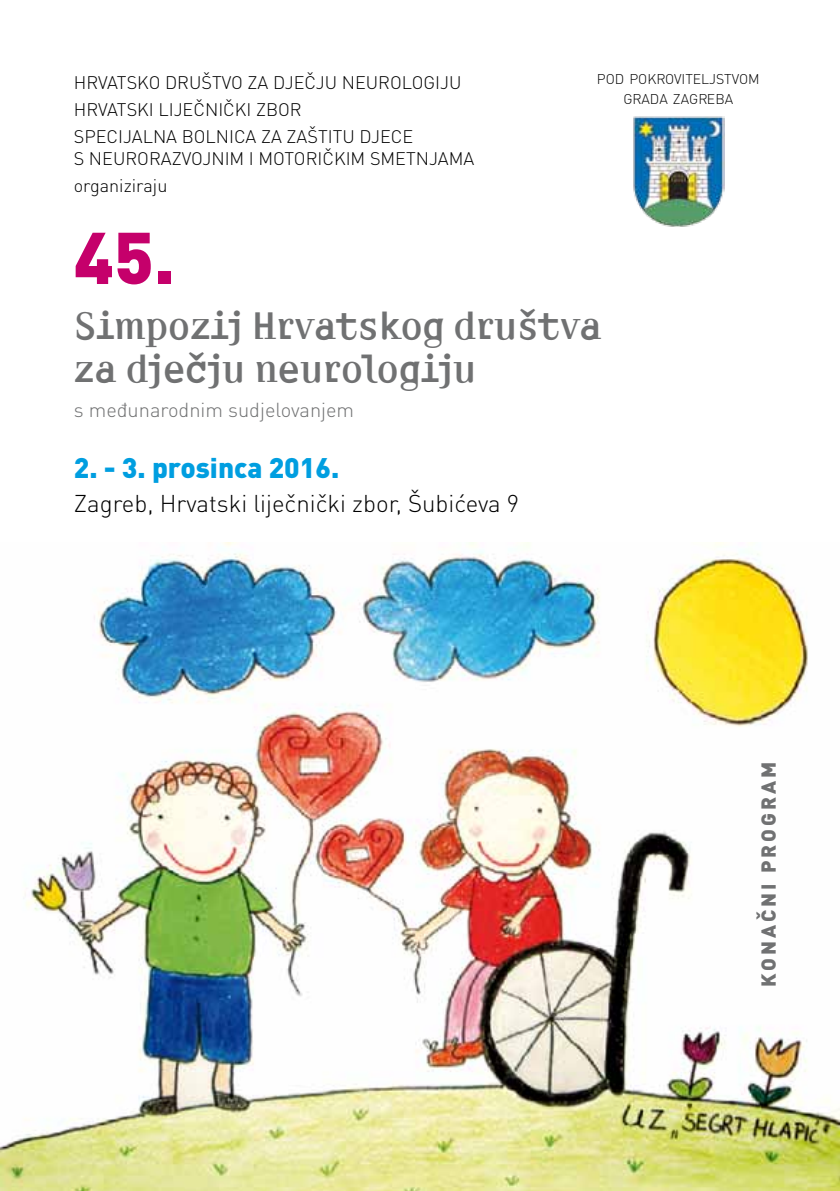
<style>
.page{position:relative;width:840px;height:1191px;background:#fff}
.page>*{position:absolute;margin:0;border:0;box-sizing:border-box;transform-origin:0 0}
.t1{font:900 72px "DIN Pro";color:#c5006b}
.t2{font:300 36px/43.2px "Amplifier X";color:#707172}
.t3{font:900 28px "DIN Pro";color:#009ee0}
.t4{font:300 24px "DIN Pro";color:#000}
.t5{font:300 20px "DIN Pro";color:#707172}
.t6{font:900 20px "DIN Pro";letter-spacing:.15em;color:#707172}
.t7{font:300 18px/27.2px "DIN Pro";color:#000}
.t8{font:300 14px/20px "DIN Pro";color:#000;text-align:center}
</style>
<div class="page">
<img style="left:0;top:542px;width:839px;height:649px">
<img style="left:633px;top:116px;width:91px;height:111px">
<p class="t7" style="left:74px;top:68px;width:389px">HRVATSKO DRUŠTVO ZA DJEČJU NEUROLOGIJU<br>HRVATSKI LIJEČNIČKI ZBOR<br>SPECIJALNA BOLNICA ZA ZAŠTITU DJECE</p>
<p class="t7" style="left:74px;top:144px;width:402px">S NEURORAZVOJNIM I MOTORIČKIM SMETNJAMA organiziraju</p>
<p class="t8" style="left:596px;top:69px;width:164px">POD POKROVITELJSTVOM<br>GRADA ZAGREBA</p>
<h1 class="t1" style="left:74px;top:209px;width:103px">45.</h1>
<h2 class="t2" style="left:74px;top:303px;width:529px">Simpozij Hrvatskog društva za djeËju neurologiju</h2>
<p class="t5" style="left:74px;top:396px;width:282px">s međunarodnim sudjelovanjem</p>
<h3 class="t3" style="left:74px;top:449px;width:267px">2. - 3. prosinca 2016.</h3>
<h3 class="t4" style="left:74px;top:487px;width:447px">Zagreb, Hrvatski liječnički zbor, Šubićeva 9</h3>
<p class="t6" style="left:754px;top:987px;width:227px;rotate:-90deg">KONAČNI PROGRAM</p>
</div>
